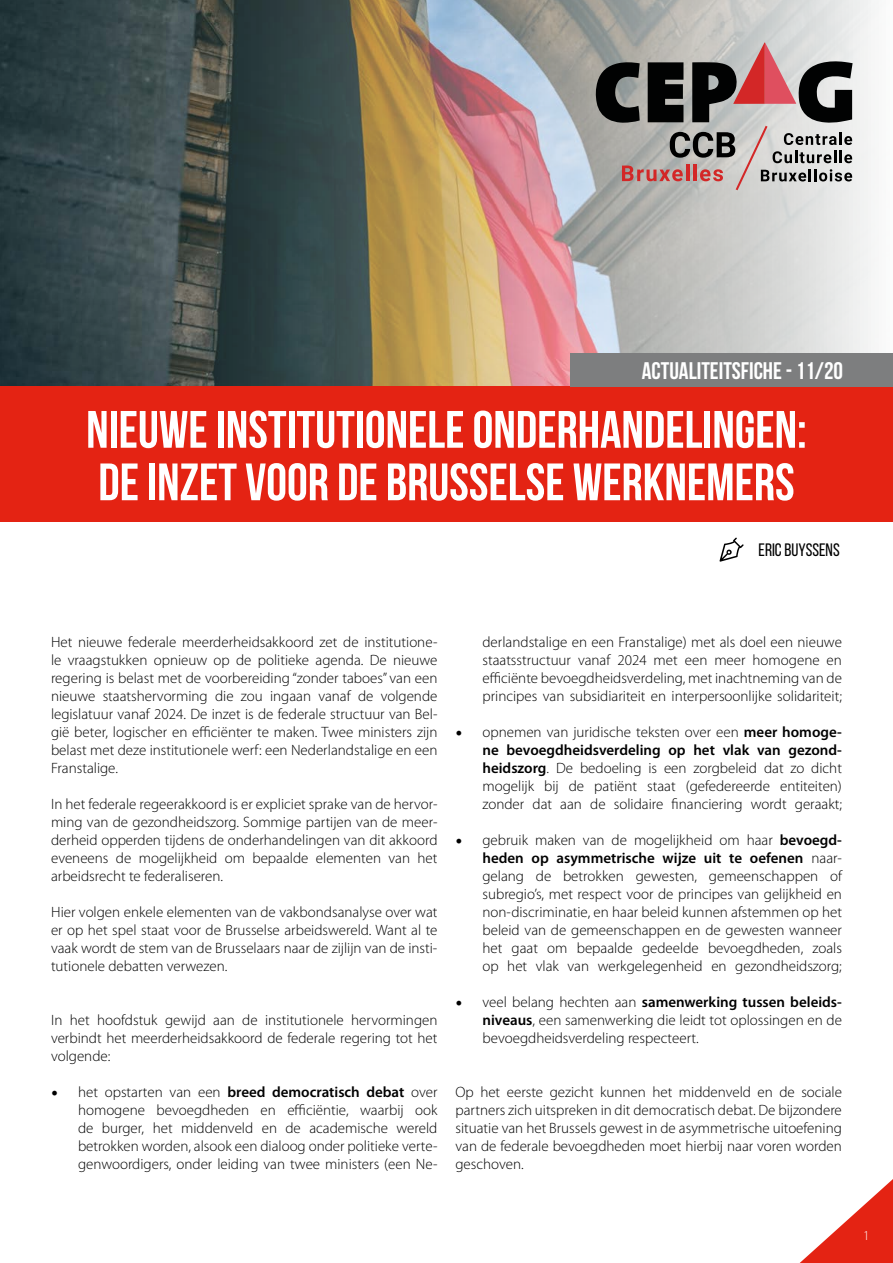
<style>
.page{position:relative;width:893px;height:1263px;background:#fff}
.page>*{position:absolute;margin:0;border:0;box-sizing:border-box;transform-origin:0 0}
.t1{font:700 52.5px/52.5px "Bebas Neue";color:#fff}
.t2{font:700 24px "Bebas Neue";color:#fff}
.t3{font:18px "Bebas Neue";color:#000}
.t4{font:300 15px/18px "Myriad Pro";color:#000;text-align:justify}
.t5{font:300 13.5px "Myriad Pro";color:#fff}
.s1{font-family:"Minion Pro";font-weight:400;font-size:18px}
.s2{font-weight:600}
</style>
<div class="page">
<svg style="left:800px;top:1179px;width:93px;height:84px"></svg>
<img style="left:0;top:0;width:875px;height:387px">
<div style="left:0;top:387px;width:893px;height:135px;background:#e42313"></div>
<svg style="left:596px;top:43px;width:257px;height:147px;background:#958a89"></svg>
<svg style="left:719px;top:537px;width:25px;height:25px"></svg>
<div style="left:571px;top:353px;width:322px;height:34px;background:#7d7e7f"></div>
<h2 class="t2" style="left:642px;top:357px;width:203px">ACTUALITEITSFICHE - 11/20</h2>
<h1 class="t1" style="left:86px;top:403px;width:722px">NIEUWE INSTITUTIONELE ONDERHANDELINGEN:<br>DE INZET VOOR DE BRUSSELSE WERKNEMERS</h1>
<p class="t3" style="left:758px;top:540px;width:83px">Eric BUYSSENS</p>
<p class="t4" style="left:51px;top:633px;width:388px">Het nieuwe federale meerderheidsakkoord zet de institutione&shy;le vraagstukken opnieuw op de politieke agenda. De nieuwe regering is belast met de voorbereiding “zonder taboes” van een nieuwe staatshervorming die zou ingaan vanaf de volgende legislatuur vanaf 2024. De inzet is de federale structuur van Bel&shy;gië beter, logischer en efficiënter te maken. Twee ministers zijn belast met deze institutionele werf: een Nederlandstalige en een Franstalige.</p>
<p class="t4" style="left:51px;top:795px;width:388px">In het federale regeerakkoord is er expliciet sprake van de hervor&shy;ming van de gezondheidszorg. Sommige partijen van de meer&shy;derheid opperden tijdens de onderhandelingen van dit akkoord eveneens de mogelijkheid om bepaalde elementen van het arbeidsrecht te federaliseren.</p>
<p class="t4" style="left:51px;top:903px;width:388px">Hier volgen enkele elementen van de vakbondsanalyse over wat er op het spel staat voor de Brusselse arbeidswereld. Want al te vaak wordt de stem van de Brusselaars naar de zijlijn van de insti&shy;tutionele debatten verwezen.</p>
<p class="t4" style="left:51px;top:1011px;width:388px">In het hoofdstuk gewijd aan de institutionele hervormingen verbindt het meerderheidsakkoord de federale regering tot het volgende:</p>
<p class="t4" style="left:78px;top:1083px;width:361px;text-indent:-27px"><span class="s1">•</span> het opstarten van een <span class="s2">breed democratisch debat</span> over homogene bevoegdheden en efficiëntie, waarbij ook de burger, het middenveld en de academische wereld betrokken worden, alsook een dialoog onder politieke verte&shy;genwoordigers, onder leiding van twee ministers (een Ne-</p>
<p class="t4" style="left:482px;top:633px;width:361px">derlandstalige en een Franstalige) met als doel een nieuwe staatsstructuur vanaf 2024 met een meer homogene en efficiënte bevoegdheidsverdeling, met inachtneming van de principes van subsidiariteit en interpersoonlijke solidariteit;</p>
<p class="t4" style="left:482px;top:723px;width:361px;text-indent:-27px"><span class="s1">•</span> opnemen van juridische teksten over een <span class="s2">meer homoge&shy;ne bevoegdheidsverdeling op het vlak van gezond&shy;heidszorg</span>. De bedoeling is een zorgbeleid dat zo dicht mogelijk bij de patiënt staat (gefedereerde entiteiten) zonder dat aan de solidaire financiering wordt geraakt;</p>
<p class="t4" style="left:482px;top:831px;width:361px;text-indent:-27px"><span class="s1">•</span> gebruik maken van de mogelijkheid om haar <span class="s2">bevoegd&shy;heden op asymmetrische wijze uit te oefenen</span> naar&shy;gelang de betrokken gewesten, gemeenschappen of subregio’s, met respect voor de principes van gelijkheid en non-discriminatie, en haar beleid kunnen afstemmen op het beleid van de gemeenschappen en de gewesten wanneer het gaat om bepaalde gedeelde bevoegdheden, zoals op het vlak van werkgelegenheid en gezondheidszorg;</p>
<p class="t4" style="left:482px;top:993px;width:361px;text-indent:-27px"><span class="s1">•</span> veel belang hechten aan <span class="s2">samenwerking tussen beleids&shy;niveaus</span>, een samenwerking die leidt tot oplossingen en de bevoegdheidsverdeling respecteert.</p>
<p class="t4" style="left:455px;top:1083px;width:388px">Op het eerste gezicht kunnen het middenveld en de sociale partners zich uitspreken in dit democratisch debat. De bijzondere situatie van het Brussels gewest in de asymmetrische uitoefening van de federale bevoegdheden moet hierbij naar voren worden geschoven.</p>
<p class="t5" style="left:863px;top:1227px;width:8px">1</p>
</div>
